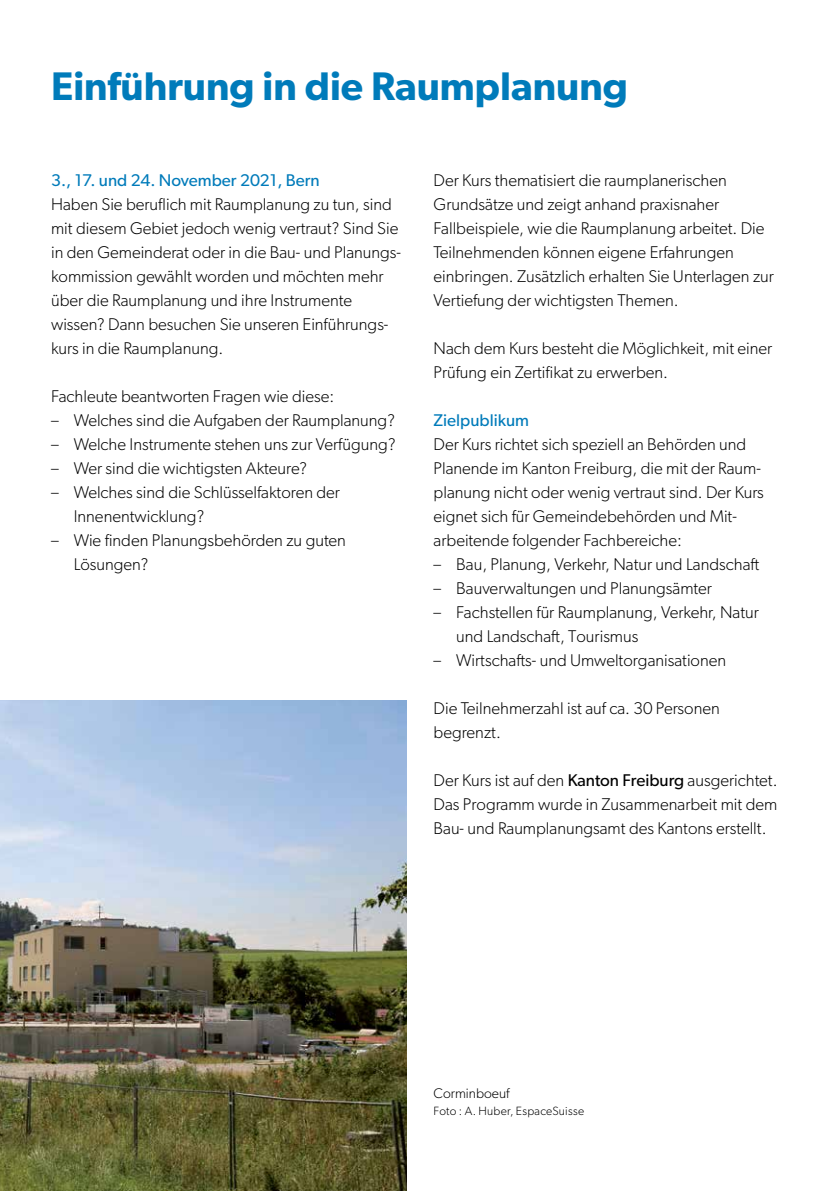
<style>
.page{position:relative;width:840px;height:1191px;background:#fff}
.page>*{position:absolute;margin:0;border:0;box-sizing:border-box;transform-origin:0 0}
.Titel_Programm_blau{font:600 40px "Gibson";color:#007bba}
.Lauftext{font:300 17px/24px "Gibson";color:#000}
.Untertitel_klein{font:17px "Gibson";color:#007bba}
.Legende{font:300 14px "Gibson";color:#000}
.Legende-2{font:300 12px "Gibson";letter-spacing:.02em;color:#000}
.s1{font-weight:400}
</style>
<div class="page">
<img style="left:0;top:700px;width:406px;height:491px">
<p class="Titel_Programm_blau" style="left:51px;top:62px;width:578px">Einführung in die Raumplanung</p>
<p class="Untertitel_klein" style="left:51px;top:169px;width:270px">3., 17. und 24. November 2021, Bern</p>
<p class="Lauftext" style="left:51px;top:192px;width:351px">Haben Sie beruflich mit Raumplanung zu tun, sind mit diesem Gebiet jedoch wenig vertraut? Sind Sie in den Gemeinderat oder in die Bau- und Planungs&shy;kommission gewählt worden und möchten mehr über die Raumplanung und ihre Instrumente wissen? Dann besuchen Sie unseren Einführungs&shy;kurs in die Raumplanung.</p>
<p class="Lauftext" style="left:51px;top:384px;width:284px">Fachleute beantworten Fragen wie diese:</p>
<p class="Lauftext" style="left:51px;top:408px;width:345px">– Welches sind die Aufgaben der Raumplanung?</p>
<p class="Lauftext" style="left:51px;top:432px;width:346px">– Welche Instrumente stehen uns zur Verfügung?</p>
<p class="Lauftext" style="left:51px;top:456px;width:257px">– Wer sind die wichtigsten Akteure?</p>
<p class="Lauftext" style="left:74px;top:480px;width:267px;text-indent:-23px">– Welches sind die Schlüsselfaktoren der<br>Innenentwicklung?</p>
<p class="Lauftext" style="left:74px;top:528px;width:273px;text-indent:-23px">– Wie finden Planungsbehörden zu guten<br>Lösungen?</p>
<p class="Lauftext" style="left:433px;top:168px;width:294px">Der Kurs thematisiert die raumplanerischen</p>
<p class="Lauftext" style="left:433px;top:192px;width:287px">Grundsätze und zeigt anhand praxisnaher</p>
<p class="Lauftext" style="left:433px;top:216px;width:332px">Fallbeispiele, wie die Raumplanung arbeitet. Die</p>
<p class="Lauftext" style="left:433px;top:240px;width:301px">Teilnehmenden können eigene Erfahrungen</p>
<p class="Lauftext" style="left:433px;top:264px;width:342px">einbringen. Zusätzlich erhalten Sie Unterlagen zur</p>
<p class="Lauftext" style="left:433px;top:288px;width:246px">Vertiefung der wichtigsten Themen.</p>
<p class="Lauftext" style="left:433px;top:336px;width:340px">Nach dem Kurs besteht die Möglichkeit, mit einer</p>
<p class="Lauftext" style="left:433px;top:360px;width:236px">Prüfung ein Zertifikat zu erwerben.</p>
<p class="Untertitel_klein" style="left:433px;top:409px;width:97px">Zielpublikum</p>
<p class="Lauftext" style="left:433px;top:432px;width:314px">Der Kurs richtet sich speziell an Behörden und</p>
<p class="Lauftext" style="left:433px;top:456px;width:328px">Planende im Kanton Freiburg, die mit der Raum-</p>
<p class="Lauftext" style="left:433px;top:480px;width:331px">planung nicht oder wenig vertraut sind. Der Kurs</p>
<p class="Lauftext" style="left:433px;top:504px;width:304px">eignet sich für Gemeindebehörden und Mit-</p>
<p class="Lauftext" style="left:433px;top:528px;width:250px">arbeitende folgender Fachbereiche:</p>
<p class="Lauftext" style="left:433px;top:552px;width:327px">– Bau, Planung, Verkehr, Natur und Landschaft</p>
<p class="Lauftext" style="left:433px;top:576px;width:280px">– Bauverwaltungen und Planungsämter</p>
<p class="Lauftext" style="left:433px;top:600px;width:326px">– Fachstellen für Raumplanung, Verkehr, Natur</p>
<p class="Lauftext" style="left:456px;top:624px;width:183px">und Landschaft, Tourismus</p>
<p class="Lauftext" style="left:433px;top:648px;width:294px">– Wirtschafts- und Umweltorganisationen</p>
<p class="Lauftext" style="left:433px;top:696px;width:287px">Die Teilnehmerzahl ist auf ca. 30 Personen</p>
<p class="Lauftext" style="left:433px;top:720px;width:69px">begrenzt.</p>
<p class="Lauftext" style="left:433px;top:768px;width:345px">Der Kurs ist auf den <span class="s1">Kanton Freiburg</span> ausgerichtet.</p>
<p class="Lauftext" style="left:433px;top:792px;width:345px">Das Programm wurde in Zusammenarbeit mit dem</p>
<p class="Lauftext" style="left:433px;top:816px;width:334px">Bau- und Raumplanungsamt des Kantons erstellt.</p>
<p class="Legende" style="left:433px;top:1084px;width:77px">Corminboeuf</p>
<p class="Legende-2" style="left:433px;top:1103px;width:152px">Foto : A. Huber, EspaceSuisse</p>
</div>
